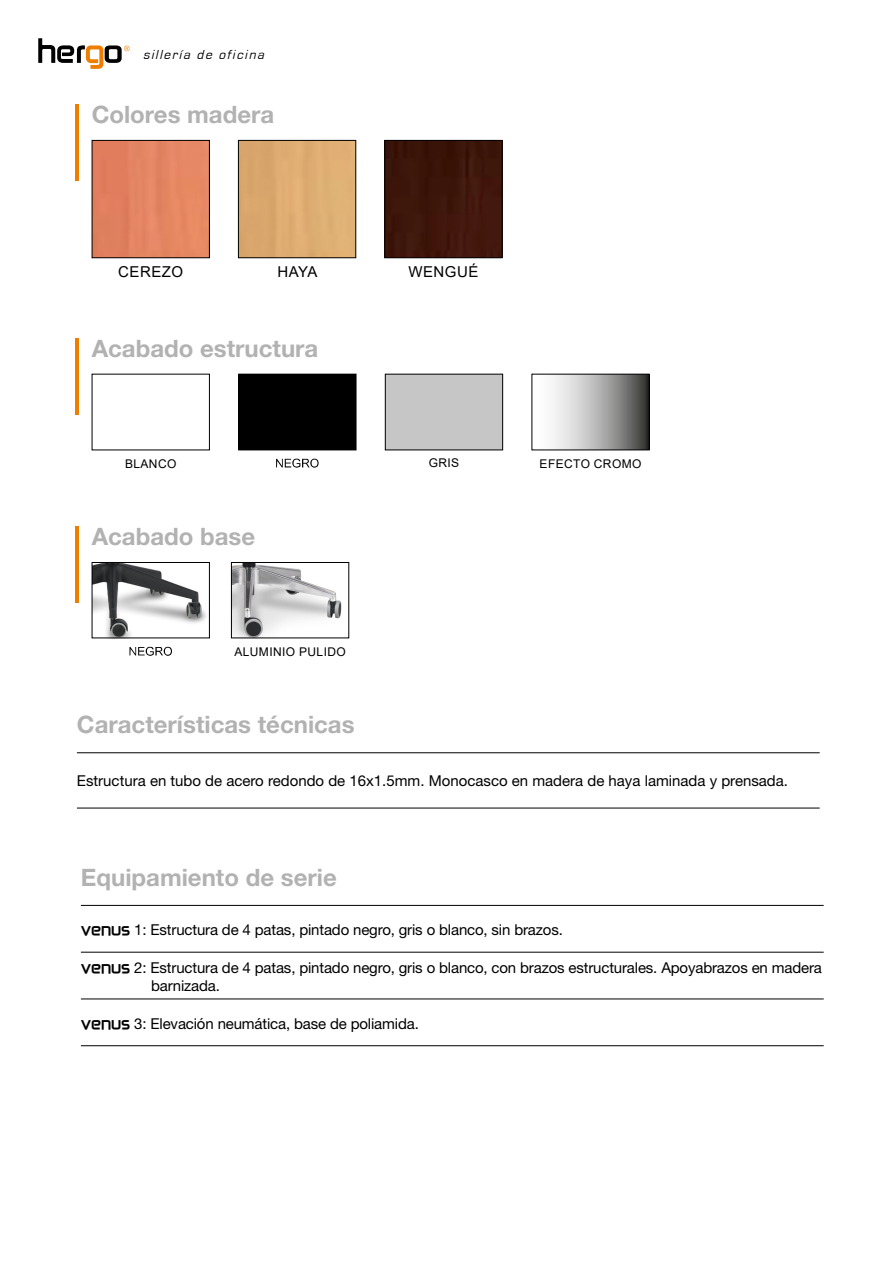
<style>
.page{position:relative;width:893px;height:1263px;background:#fff}
.page>*{position:absolute;margin:0;border:0;box-sizing:border-box;transform-origin:0 0}
.t1{font:700 24px "Helvetica Neue";color:#b3b2b2}
.t2{font:15px/18px "Helvetica Neue";letter-spacing:-.01em;color:#000}
.t3{font:15px "Arial";letter-spacing:.035em;color:#000}
.t4{font:italic 13.5px "Eurostile";color:#000}
.t5{font:12px "Arial";letter-spacing:.035em;color:#000}
.s1{font-family:"Zekton";font-weight:700}
</style>
<div class="page">
<svg style="left:38px;top:38px;width:92px;height:31px"></svg>
<hr style="left:77px;top:752px;width:743px;height:1px;background:#000">
<hr style="left:77px;top:808px;width:743px;height:1px;background:#000">
<hr style="left:81px;top:905px;width:743px;height:1px;background:#000">
<hr style="left:81px;top:952px;width:743px;height:1px;background:#000">
<hr style="left:81px;top:998px;width:743px;height:1px;background:#000">
<hr style="left:81px;top:1045px;width:743px;height:1px;background:#000">
<hr style="left:75px;top:104px;width:4px;height:77px;background:#ef7d00">
<img style="left:94px;top:142px;width:114px;height:114px">
<div style="left:92px;top:140px;width:118px;height:118px;border:1px solid #000"></div>
<img style="left:240px;top:142px;width:114px;height:114px">
<div style="left:238px;top:140px;width:118px;height:118px;border:1px solid #000"></div>
<div style="left:386px;top:142px;width:114px;height:114px;background:#3e160a"></div>
<div style="left:384px;top:140px;width:118px;height:118px;border:1px solid #000"></div>
<img style="left:233px;top:564px;width:109px;height:72px">
<img style="left:94px;top:564px;width:113px;height:72px">
<hr style="left:75px;top:526px;width:4px;height:77px;background:#ef7d00">
<svg style="left:129px;top:647px;width:43px;height:9px"></svg>
<div style="left:92px;top:562px;width:118px;height:76px;border:1px solid #000"></div>
<div style="left:231px;top:562px;width:118px;height:76px;border:1px solid #000"></div>
<hr style="left:75px;top:338px;width:4px;height:77px;background:#ef7d00">
<svg style="left:276px;top:459px;width:43px;height:9px"></svg>
<div style="left:239px;top:374px;width:117px;height:76px;background:#000"></div>
<svg style="left:552px;top:376px;width:96px;height:72px;background:#a7a7a6"></svg>
<div style="left:531px;top:374px;width:119px;height:76px;border:1px solid #000"></div>
<div style="left:385px;top:374px;width:118px;height:76px;background:#c6c6c6"></div>
<div style="left:385px;top:374px;width:118px;height:76px;border:1px solid #000"></div>
<p class="t4" style="left:143px;top:47px;width:126px">sillería de oficina</p>
<p class="t1" style="left:92px;top:100px;width:184px">Colores madera</p>
<p class="t3" style="left:118px;top:261px;width:67px">CEREZO</p>
<p class="t3" style="left:277px;top:261px;width:42px">HAYA</p>
<p class="t3" style="left:408px;top:261px;width:72px">WENGUÉ</p>
<p class="t1" style="left:92px;top:334px;width:228px">Acabado estructura</p>
<p class="t5" style="left:125px;top:455px;width:53px">BLANCO</p>
<p class="t5" style="left:429px;top:455px;width:32px">GRIS</p>
<p class="t5" style="left:540px;top:455px;width:103px">EFECTO CROMO</p>
<p class="t1" style="left:92px;top:522px;width:165px">Acabado base</p>
<p class="t5" style="left:234px;top:643px;width:113px">ALUMINIO PULIDO</p>
<p class="t1" style="left:77px;top:710px;width:279px">Características técnicas</p>
<p class="t2" style="left:77px;top:772px;width:713px">Estructura en tubo de acero redondo de 16x1.5mm. Monocasco en madera de haya laminada y prensada.</p>
<p class="t1" style="left:81px;top:862px;width:257px">Equipamiento de serie</p>
<p class="t2" style="left:81px;top:920px;width:483px"><span class="s1">venus</span> 1: Estructura de 4 patas, pintado negro, gris o blanco, sin brazos.</p>
<p class="t2" style="left:151px;top:958px;width:672px;text-indent:-70px"><span class="s1">venus</span> 2: Estructura de 4 patas, pintado negro, gris o blanco, con brazos estructurales. Apoyabrazos en madera barnizada.</p>
<p class="t2" style="left:81px;top:1014px;width:339px"><span class="s1">venus</span> 3: Elevación neumática, base de poliamida.</p>
</div>
